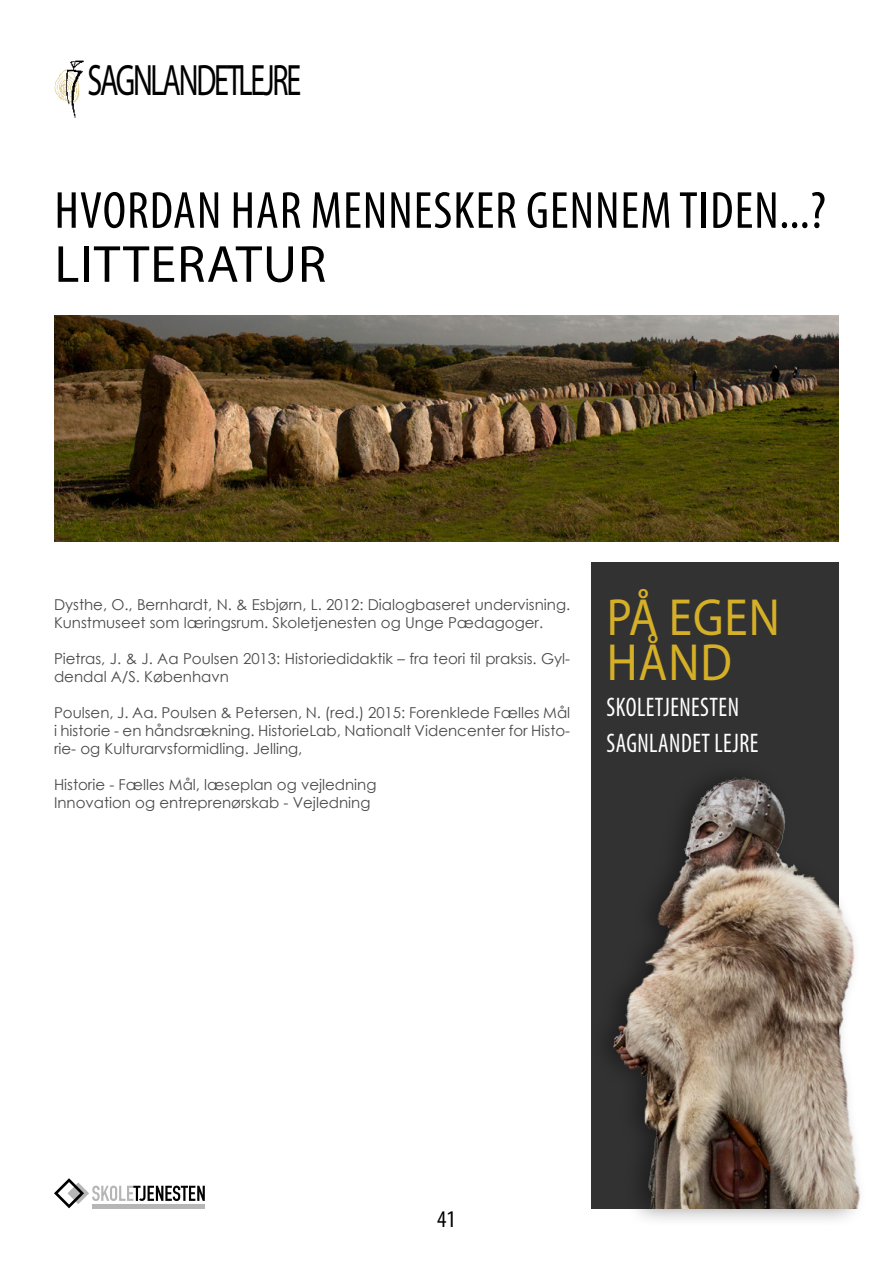
<style>
.page{position:relative;width:893px;height:1263px;background:#fff}
.page>*{position:absolute;margin:0;border:0;box-sizing:border-box;transform-origin:0 0}
.t1{font:condensed 52.5px "Myriad Pro";letter-spacing:.02em;color:#000}
.t2{font:52.5px "Myriad Pro";letter-spacing:.02em;color:#000}
.t3{font:52.5px/45px "Myriad Pro";letter-spacing:.02em;color:#d5af26;scale:.9 1}
.t4{font:44.1px "Myriad Pro";letter-spacing:-.075em;color:#000;scale:.68 1}
.t5{font:condensed 27px/36px "Myriad Pro";letter-spacing:.02em;color:#fff;scale:.9 1}
.t6{font:condensed 24px "Myriad Pro";color:#000}
.t7{font:15px/18px "Century Gothic";color:#4a4a49}
</style>
<div class="page">
<svg style="left:54px;top:1178px;width:151px;height:30px"></svg>
<div style="left:93px;top:1204px;width:112px;height:5px;background:#b7b6b6"></div>
<img style="left:54px;top:70px;width:11px;height:31px">
<img style="left:65px;top:60px;width:19px;height:58px">
<div style="left:591px;top:563px;width:248px;height:646px;background:#323232"></div>
<img style="left:54px;top:316px;width:785px;height:225px">
<div style="left:588px;top:760px;width:280px;height:467px;background:#000;opacity:.41"></div>
<img style="left:588px;top:760px;width:280px;height:448px">
<h2 class="t4" style="left:88px;top:53px;width:316px">SAGNLANDETLEJRE</h2>
<h1 class="t1" style="left:55px;top:179px;width:773px">HVORDAN HAR MENNESKER GENNEM TIDEN...?</h1>
<h1 class="t2" style="left:55px;top:232px;width:273px">LITTERATUR</h1>
<p class="t7" style="left:54px;top:595px;width:518px">Dysthe, O., Bernhardt, N. &amp; Esbjørn, L. 2012: Dialogbaseret undervisning.<br>Kunstmuseet som læringsrum. Skoletjenesten og Unge Pædagoger.</p>
<p class="t7" style="left:54px;top:649px;width:518px">Pietras, J. &amp; J. Aa Poulsen 2013: Historiedidaktik – fra teori til praksis. Gyl&shy;dendal A/S. København</p>
<p class="t7" style="left:54px;top:703px;width:518px;text-align:justify">Poulsen, J. Aa. Poulsen &amp; Petersen, N. (red.) 2015: Forenklede Fælles Mål i historie - en håndsrækning. HistorieLab, Nationalt Videncenter for Histo&shy;rie- og Kulturarvsformidling. Jelling,</p>
<p class="t7" style="left:54px;top:775px;width:324px">Historie - Fælles Mål, læseplan og vejledning<br>Innovation og entreprenørskab - Vejledning</p>
<h1 class="t3" style="left:607px;top:594px;width:194px">PÅ EGEN<br>HÅND</h1>
<h3 class="t5" style="left:607px;top:688px;width:170px">SKOLETJENESTEN<br>SAGNLANDET LEJRE</h3>
<h3 class="t6" style="left:437px;top:1204px;width:20px">41</h3>
</div>
